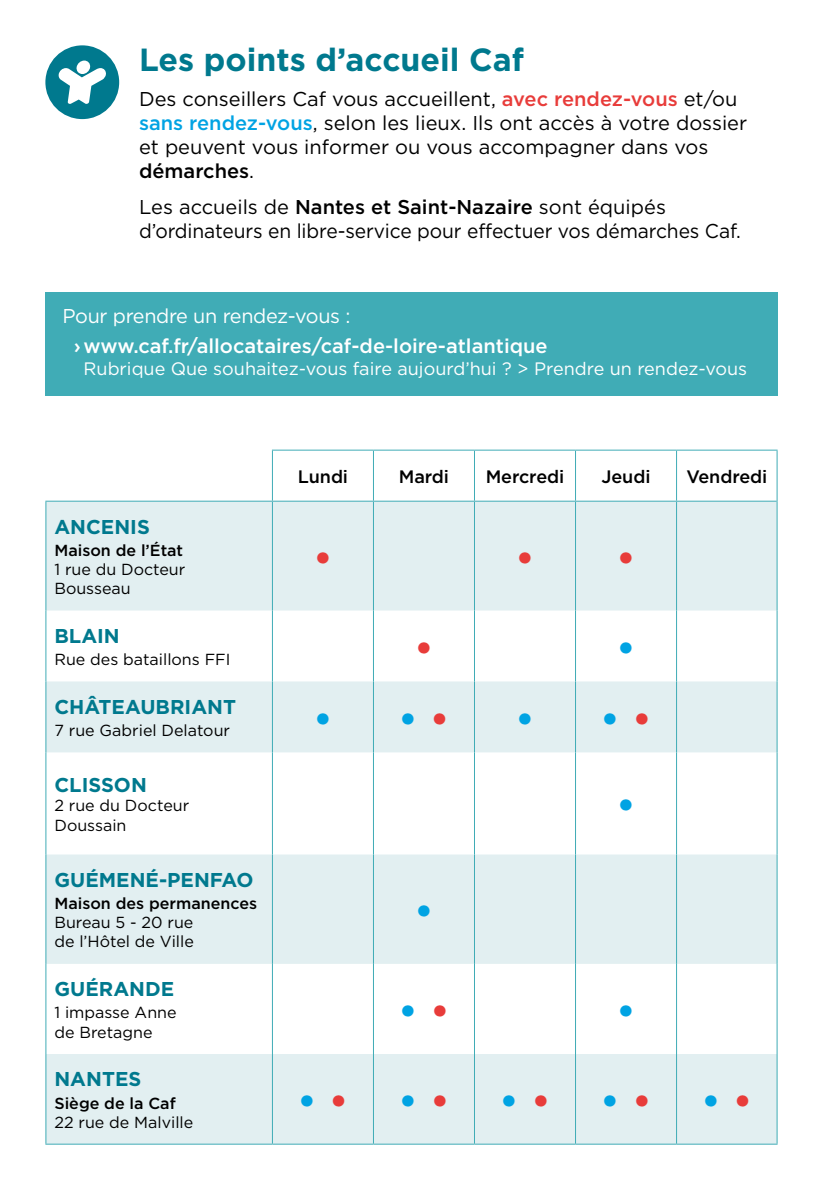
<style>
.page{position:relative;width:823px;height:1191px;background:#fff}
.page>*{position:absolute;margin:0;border:0;box-sizing:border-box;transform-origin:0 0}
.t1{font:500 40px "Gotham";color:#00a3e3}
.t2{font:500 40px "Gotham";color:#e83c3a}
.t3{font:700 32px "Gotham";color:#00798e}
.t4{font:20px/24px "Gotham";color:#000}
.t5{font:700 20px "Gotham";color:#00798e}
.t6{font:500 20px "Gotham";color:#fff}
.t7{font:20px "Gotham";letter-spacing:-.015em;color:#fff}
.t8{font:18px "Gotham";color:#fff}
.t9{font:500 18px "Gotham";letter-spacing:-.005em;color:#000}
.t10{font:16px/19.2px "Gotham";color:#000}
.t11{font:500 16px "Gotham";color:#000}
.s1{font-weight:500;color:#e83c3a}
.s2{font-weight:500;color:#00a3e3}
.s3{font-weight:500}
.s4{color:#e83c3a}
</style>
<div class="page">
<svg style="left:46px;top:501px;width:730px;height:642px;fill:#e2eff1"></svg>
<hr style="left:272px;top:450px;width:1px;height:50px;background:#40acb6">
<hr style="left:373px;top:450px;width:1px;height:50px;background:#40acb6">
<hr style="left:473px;top:450px;width:1px;height:50px;background:#40acb6">
<hr style="left:574px;top:450px;width:1px;height:50px;background:#40acb6">
<hr style="left:675px;top:450px;width:1px;height:50px;background:#40acb6">
<hr style="left:776px;top:450px;width:1px;height:51px;background:#40acb6">
<hr style="left:272px;top:501px;width:1px;height:109px;background:#40acb6">
<hr style="left:373px;top:501px;width:1px;height:109px;background:#40acb6">
<hr style="left:473px;top:501px;width:1px;height:109px;background:#40acb6">
<hr style="left:574px;top:501px;width:1px;height:109px;background:#40acb6">
<hr style="left:675px;top:501px;width:1px;height:109px;background:#40acb6">
<hr style="left:776px;top:501px;width:1px;height:109px;background:#40acb6">
<hr style="left:272px;top:610px;width:1px;height:71px;background:#40acb6">
<hr style="left:373px;top:610px;width:1px;height:71px;background:#40acb6">
<hr style="left:473px;top:610px;width:1px;height:71px;background:#40acb6">
<hr style="left:574px;top:610px;width:1px;height:71px;background:#40acb6">
<hr style="left:675px;top:610px;width:1px;height:71px;background:#40acb6">
<hr style="left:776px;top:610px;width:1px;height:71px;background:#40acb6">
<hr style="left:272px;top:681px;width:1px;height:71px;background:#40acb6">
<hr style="left:373px;top:681px;width:1px;height:71px;background:#40acb6">
<hr style="left:473px;top:681px;width:1px;height:71px;background:#40acb6">
<hr style="left:574px;top:681px;width:1px;height:71px;background:#40acb6">
<hr style="left:675px;top:681px;width:1px;height:71px;background:#40acb6">
<hr style="left:776px;top:681px;width:1px;height:71px;background:#40acb6">
<hr style="left:272px;top:752px;width:1px;height:102px;background:#40acb6">
<hr style="left:373px;top:752px;width:1px;height:102px;background:#40acb6">
<hr style="left:473px;top:752px;width:1px;height:102px;background:#40acb6">
<hr style="left:574px;top:752px;width:1px;height:102px;background:#40acb6">
<hr style="left:675px;top:752px;width:1px;height:102px;background:#40acb6">
<hr style="left:776px;top:752px;width:1px;height:102px;background:#40acb6">
<hr style="left:272px;top:964px;width:1px;height:90px;background:#40acb6">
<hr style="left:373px;top:964px;width:1px;height:90px;background:#40acb6">
<hr style="left:473px;top:964px;width:1px;height:90px;background:#40acb6">
<hr style="left:574px;top:964px;width:1px;height:90px;background:#40acb6">
<hr style="left:675px;top:964px;width:1px;height:90px;background:#40acb6">
<hr style="left:776px;top:964px;width:1px;height:90px;background:#40acb6">
<hr style="left:272px;top:449px;width:101px;height:1px;background:#40acb6">
<hr style="left:373px;top:449px;width:101px;height:1px;background:#40acb6">
<hr style="left:474px;top:449px;width:101px;height:1px;background:#40acb6">
<hr style="left:575px;top:449px;width:101px;height:1px;background:#40acb6">
<hr style="left:676px;top:449px;width:101px;height:1px;background:#40acb6">
<hr style="left:45px;top:501px;width:1px;height:109px;background:#40acb6">
<hr style="left:45px;top:610px;width:1px;height:71px;background:#40acb6">
<hr style="left:45px;top:681px;width:1px;height:71px;background:#40acb6">
<hr style="left:45px;top:752px;width:1px;height:102px;background:#40acb6">
<hr style="left:45px;top:964px;width:1px;height:90px;background:#40acb6">
<hr style="left:45px;top:500px;width:227px;height:1px;background:#40acb6">
<hr style="left:272px;top:500px;width:101px;height:1px;background:#40acb6">
<hr style="left:373px;top:500px;width:101px;height:1px;background:#40acb6">
<hr style="left:474px;top:500px;width:101px;height:1px;background:#40acb6">
<hr style="left:575px;top:500px;width:101px;height:1px;background:#40acb6">
<hr style="left:676px;top:500px;width:100px;height:1px;background:#40acb6">
<hr style="left:45px;top:1054px;width:1px;height:89px;background:#40acb6">
<hr style="left:272px;top:1054px;width:1px;height:89px;background:#40acb6">
<hr style="left:373px;top:1054px;width:1px;height:89px;background:#40acb6">
<hr style="left:473px;top:1054px;width:1px;height:89px;background:#40acb6">
<hr style="left:574px;top:1054px;width:1px;height:89px;background:#40acb6">
<hr style="left:675px;top:1054px;width:1px;height:89px;background:#40acb6">
<hr style="left:776px;top:1054px;width:1px;height:89px;background:#40acb6">
<hr style="left:45px;top:1143px;width:227px;height:1px;background:#40acb6">
<hr style="left:272px;top:1143px;width:101px;height:1px;background:#40acb6">
<hr style="left:373px;top:1143px;width:101px;height:1px;background:#40acb6">
<hr style="left:474px;top:1143px;width:101px;height:1px;background:#40acb6">
<hr style="left:575px;top:1143px;width:101px;height:1px;background:#40acb6">
<hr style="left:676px;top:1143px;width:101px;height:1px;background:#40acb6">
<hr style="left:45px;top:854px;width:1px;height:110px;background:#40acb6">
<hr style="left:272px;top:854px;width:1px;height:110px;background:#40acb6">
<hr style="left:373px;top:854px;width:1px;height:110px;background:#40acb6">
<hr style="left:473px;top:854px;width:1px;height:110px;background:#40acb6">
<hr style="left:574px;top:854px;width:1px;height:110px;background:#40acb6">
<hr style="left:675px;top:854px;width:1px;height:110px;background:#40acb6">
<hr style="left:776px;top:854px;width:1px;height:110px;background:#40acb6">
<div style="left:45px;top:45px;width:74px;height:74px;background:#00798e;border-radius:50%"></div>
<div style="left:76px;top:61px;width:15px;height:13px;background:#fff;border-radius:7px"></div>
<svg style="left:58px;top:68px;width:48px;height:36px"></svg>
<div style="left:45px;top:292px;width:732px;height:103px;background:#40acb6"></div>
<h2 class="t3" style="left:139px;top:38px;width:386px">Les points d’accueil Caf</h2>
<p class="t4" style="left:139px;top:87px;width:609px">Des conseillers Caf vous accueillent, <span class="s1">avec rendez-vous</span> et/ou <span class="s2">sans rendez-vous</span>, selon les lieux. Ils ont accès à votre dossier et peuvent vous informer ou vous accompagner dans vos <span class="s3">démarches</span>.</p>
<p class="t4" style="left:139px;top:194px;width:603px">Les accueils de <span class="s3">Nantes et Saint-Nazaire</span> sont équipés d’ordinateurs en libre-service pour effectuer vos démarches Caf.</p>
<p class="t7" style="left:62px;top:305px;width:289px">Pour prendre un rendez-vous :</p>
<p class="t6" style="left:74px;top:333px;width:475px">› www.caf.fr/allocataires/caf-de-loire-atlantique</p>
<p class="t8" style="left:83px;top:358px;width:664px">Rubrique Que souhaitez-vous faire aujourd’hui ? &gt; Prendre un rendez-vous</p>
<p class="t5" style="left:54px;top:513px;width:97px">ANCENIS</p>
<p class="t11" style="left:54px;top:539px;width:130px">Maison de l’État</p>
<p class="t10" style="left:54px;top:559px;width:132px">1 rue du Docteur<br>Bousseau</p>
<p class="t5" style="left:54px;top:622px;width:67px">BLAIN</p>
<p class="t10" style="left:54px;top:649px;width:177px">Rue des bataillons FFI</p>
<p class="t5" style="left:54px;top:693px;width:183px">CHÂTEAUBRIANT</p>
<p class="t10" style="left:54px;top:720px;width:177px">7 rue Gabriel Delatour</p>
<p class="t9" style="left:297px;top:465px;width:52px">Lundi</p>
<p class="t9" style="left:398px;top:465px;width:52px">Mardi</p>
<p class="t9" style="left:485px;top:465px;width:80px">Mercredi</p>
<p class="t9" style="left:601px;top:465px;width:50px">Jeudi</p>
<p class="t9" style="left:686px;top:465px;width:82px">Vendredi</p>
<h1 class="t2" style="left:313px;top:531px;width:21px">•</h1>
<h1 class="t2" style="left:515px;top:531px;width:122px">• •</h1>
<h1 class="t2" style="left:414px;top:621px;width:21px">•</h1>
<h1 class="t1" style="left:615px;top:621px;width:21px">•</h1>
<h1 class="t1" style="left:313px;top:692px;width:138px">• • <span class="s4">•</span></h1>
<h1 class="t1" style="left:515px;top:692px;width:138px">• • <span class="s4">•</span></h1>
<p class="t5" style="left:54px;top:772px;width:94px">CLISSON</p>
<p class="t10" style="left:54px;top:796px;width:136px">2 rue du Docteur<br>Doussain</p>
<h1 class="t1" style="left:615px;top:779px;width:21px">•</h1>
<p class="t5" style="left:54px;top:866px;width:200px">GUÉMENÉ-PENFAO</p>
<p class="t11" style="left:54px;top:893px;width:204px">Maison des permanences</p>
<p class="t10" style="left:54px;top:912px;width:141px">Bureau 5 - 20 rue de l’Hôtel de Ville</p>
<h1 class="t1" style="left:414px;top:885px;width:21px">•</h1>
<p class="t5" style="left:54px;top:976px;width:121px">GUÉRANDE</p>
<p class="t10" style="left:54px;top:1002px;width:124px">1 impasse Anne de Bretagne</p>
<h1 class="t1" style="left:398px;top:984px;width:53px">• <span class="s4">•</span></h1>
<h1 class="t1" style="left:615px;top:984px;width:21px">•</h1>
<p class="t5" style="left:54px;top:1066px;width:88px">NANTES</p>
<p class="t11" style="left:54px;top:1092px;width:123px">Siège de la Caf</p>
<p class="t10" style="left:54px;top:1112px;width:140px">22 rue de Malville</p>
<h1 class="t1" style="left:297px;top:1074px;width:456px">• <span class="s4">•</span>• <span class="s4">•</span>• <span class="s4">•</span>• <span class="s4">•</span>• <span class="s4">•</span></h1>
</div>
